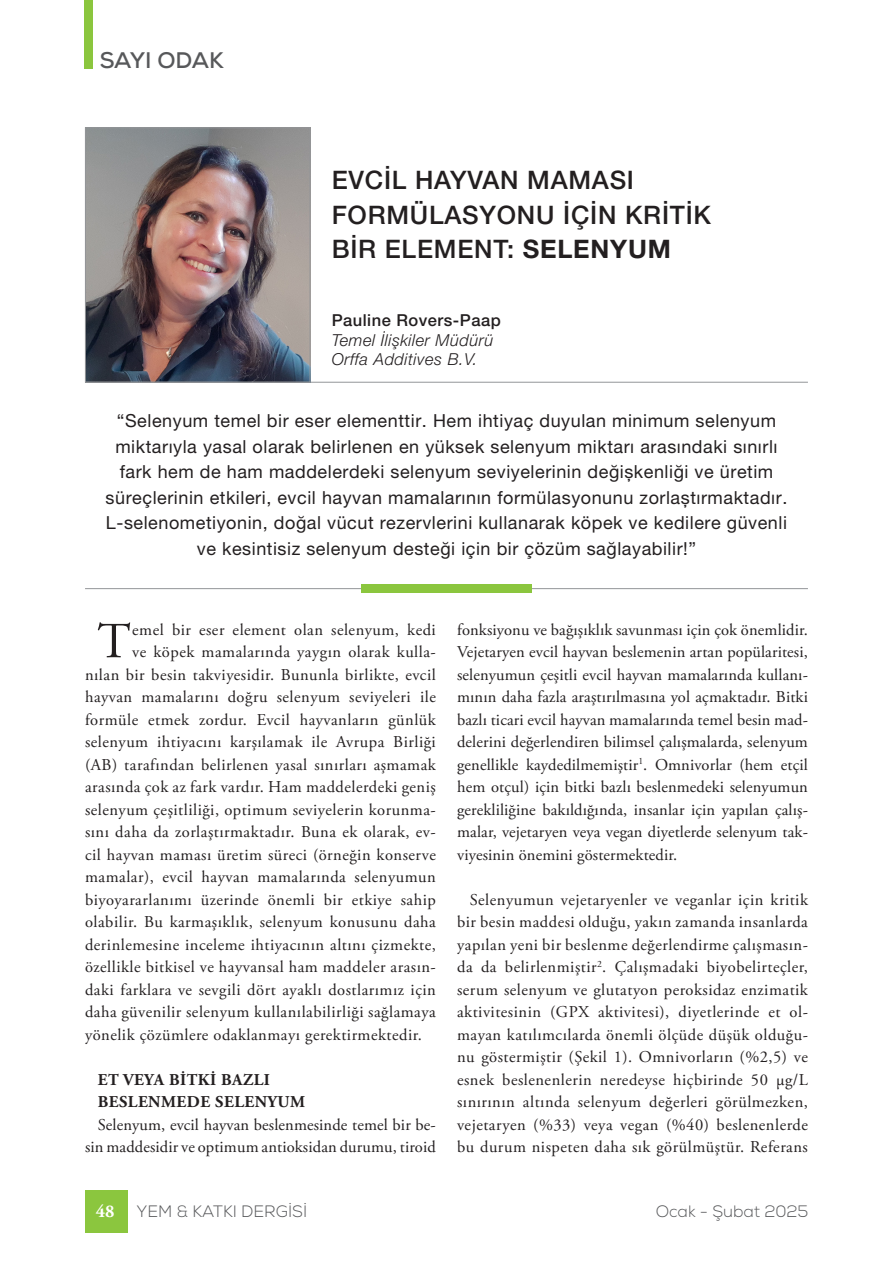
<style>
.page{position:relative;width:893px;height:1263px;background:#fff}
.page>*{position:absolute;margin:0;border:0;box-sizing:border-box;transform-origin:0 0}
.ilk_paragraf{font:50.4px "Adobe Garamond Pro";color:#231f20}
.t1{font:500 25.5px/34.5px "Helvetica Neue LT Pro";letter-spacing:.03em;color:#231f20}
.t2{font:700 22.5px "Nexa";letter-spacing:-.005em;color:#57585a}
.MAKALE_SPOTU{font:18px/25.5px "Helvetica Neue LT Pro";letter-spacing:.03em;color:#231f20;text-align:center}
.sonraki_paragraflar{font:16.5px/22.5px "Adobe Garamond Pro";letter-spacing:.01em;color:#231f20;text-align:justify}
.ilk_paragraf-2{font:16.5px "Adobe Garamond Pro";letter-spacing:.03em;color:#231f20}
.t3{font:italic 300 16.5px "Helvetica Neue LT Pro";letter-spacing:.03em;color:#231f20}
.ara_başlık{font:700 16.5px "Adobe Garamond Pro";letter-spacing:.03em;color:#231f20}
.t4{font:300 16.5px "Nexa";color:#57585a}
.t5{font:500 16.5px "Helvetica Neue LT Pro";letter-spacing:.03em;color:#231f20}
.s1{font-weight:700}
.s2{font-family:"Adobe Garamond Pro";font-weight:700;font-size:18px;color:#fff}
</style>
<div class="page">
<div style="left:85px;top:0;width:8px;height:69px;background:#8bc63e"></div>
<div style="left:85px;top:1191px;width:43px;height:42px;background:#8bc63e"></div>
<hr style="left:85px;top:588px;width:723px;height:1px;background:#939598">
<div style="left:361px;top:584px;width:170px;height:9px;background:#8bc63e"></div>
<img style="left:87px;top:129px;width:221px;height:252px">
<div style="left:85px;top:127px;width:225px;height:256px;border:1px solid #939598"></div>
<hr style="left:85px;top:382px;width:723px;height:1px;background:#939598">
<h3 class="t2" style="left:100px;top:46px;width:125px">SAYI ODAK</h3>
<p class="t1" style="left:332px;top:163px;width:381px">EVCIL HAYVAN MAMASI<br>FORMÜLASYONU IÇIN KRITIK</p>
<p class="t1" style="left:332px;top:232px;width:341px">BIR ELEMENT: <span class="s1">SELENYUM</span></p>
<p class="t5" style="left:332px;top:311px;width:171px">Pauline Rovers-Paap</p>
<p class="t3" style="left:332px;top:330px;width:163px">Temel İlişkiler Müdürü</p>
<p class="t3" style="left:332px;top:350px;width:147px">Orffa Additives B.V.</p>
<p class="MAKALE_SPOTU" style="left:106px;top:408px;width:683px">“Selenyum temel bir eser elementtir. Hem ihtiyaç duyulan minimum selenyum miktarıyla yasal olarak belirlenen en yüksek selenyum miktarı arasındaki sınırlı fark hem de ham maddelerdeki selenyum seviyelerinin değişkenliği ve üretim süreçlerinin etkileri, evcil hayvan mamalarının formülasyonunu zorlaştırmaktadır.<br>L-selenometiyonin, doğal vücut rezervlerini kullanarak köpek ve kedilere güvenli</p>
<p class="MAKALE_SPOTU" style="left:197px;top:535px;width:501px">ve kesintisiz selenyum desteği için bir çözüm sağlayabilir!”</p>
<p class="ilk_paragraf" style="left:97px;top:611px;width:35px">T</p>
<p class="ilk_paragraf-2" style="left:132px;top:619px;width:305px">emel bir eser element olan selenyum, kedi</p>
<p class="ilk_paragraf-2" style="left:132px;top:642px;width:305px">ve köpek mamalarında yaygın olarak kulla-</p>
<p class="ilk_paragraf-2" style="left:85px;top:664px;width:352px">nılan bir besin takviyesidir. Bununla birlikte, evcil</p>
<p class="ilk_paragraf-2" style="left:85px;top:687px;width:352px">hayvan mamalarını doğru selenyum seviyeleri ile</p>
<p class="ilk_paragraf-2" style="left:85px;top:709px;width:352px">formüle etmek zordur. Evcil hayvanların günlük</p>
<p class="ilk_paragraf-2" style="left:85px;top:732px;width:352px">selenyum ihtiyacını karşılamak ile Avrupa Birliği</p>
<p class="ilk_paragraf-2" style="left:85px;top:754px;width:352px">(AB) tarafından belirlenen yasal sınırları aşmamak</p>
<p class="ilk_paragraf-2" style="left:85px;top:777px;width:352px">arasında çok az fark vardır. Ham maddelerdeki geniş</p>
<p class="ilk_paragraf-2" style="left:85px;top:799px;width:352px">selenyum çeşitliliği, optimum seviyelerin korunma-</p>
<p class="ilk_paragraf-2" style="left:85px;top:822px;width:352px">sını daha da zorlaştırmaktadır. Buna ek olarak, ev-</p>
<p class="ilk_paragraf-2" style="left:85px;top:844px;width:352px">cil hayvan maması üretim süreci (örneğin konserve</p>
<p class="ilk_paragraf-2" style="left:85px;top:867px;width:352px">mamalar), evcil hayvan mamalarında selenyumun</p>
<p class="ilk_paragraf-2" style="left:85px;top:889px;width:352px">biyoyararlanımı üzerinde önemli bir etkiye sahip</p>
<p class="ilk_paragraf-2" style="left:85px;top:912px;width:352px">olabilir. Bu karmaşıklık, selenyum konusunu daha</p>
<p class="ilk_paragraf-2" style="left:85px;top:934px;width:352px">derinlemesine inceleme ihtiyacının altını çizmekte,</p>
<p class="ilk_paragraf-2" style="left:85px;top:957px;width:352px">özellikle bitkisel ve hayvansal ham maddeler arasın-</p>
<p class="ilk_paragraf-2" style="left:85px;top:979px;width:352px">daki farklara ve sevgili dört ayaklı dostlarımız için</p>
<p class="ilk_paragraf-2" style="left:85px;top:1002px;width:352px">daha güvenilir selenyum kullanılabilirliği sağlamaya</p>
<p class="ilk_paragraf-2" style="left:85px;top:1024px;width:338px">yönelik çözümlere odaklanmayı gerektirmektedir.</p>
<p class="ara_başlık" style="left:98px;top:1070px;width:174px">ET VEYA BİTKİ BAZLI</p>
<p class="ara_başlık" style="left:98px;top:1092px;width:209px">BESLENMEDE SELENYUM</p>
<p class="sonraki_paragraflar" style="left:85px;top:1114px;width:352px;text-align:right">Selenyum, evcil hayvan beslenmesinde temel bir be&shy;sin maddesidir ve optimum antioksidan durumu, tiroid</p>
<p class="sonraki_paragraflar" style="left:457px;top:619px;width:352px">fonksiyonu ve bağışıklık savunması için çok önemlidir.<br>Vejetaryen evcil hayvan beslemenin artan popülaritesi, selenyumun çeşitli evcil hayvan mamalarında kullanı&shy;mının daha fazla araştırılmasına yol açmaktadır. Bitki bazlı ticari evcil hayvan mamalarında temel besin mad&shy;delerini değerlendiren bilimsel çalışmalarda, selenyum genellikle kaydedilmemiştir<sup>1</sup>. Omnivorlar (hem etçil hem otçul) için bitki bazlı beslenmedeki selenyumun gerekliliğine bakıldığında, insanlar için yapılan çalış&shy;malar, vejetaryen veya vegan diyetlerde selenyum tak&shy;viyesinin önemini göstermektedir.</p>
<p class="sonraki_paragraflar" style="left:457px;top:889px;width:352px;text-indent:13px">Selenyumun vejetaryenler ve veganlar için kritik bir besin maddesi olduğu, yakın zamanda insanlarda yapılan yeni bir beslenme değerlendirme çalışmasın&shy;da da belirlenmiştir<sup>2</sup>. Çalışmadaki biyobelirteçler, serum selenyum ve glutatyon peroksidaz enzimatik aktivitesinin (GPX aktivitesi), diyetlerinde et ol&shy;mayan katılımcılarda önemli ölçüde düşük olduğu&shy;nu göstermiştir (Şekil 1). Omnivorların (%2,5) ve esnek beslenenlerin neredeyse hiçbirinde 50 µg/L sınırının altında selenyum değerleri görülmezken, vejetaryen (%33) veya vegan (%40) beslenenlerde bu durum nispeten daha sık görülmüştür. Referans</p>
<p class="t4" style="left:96px;top:1201px;width:213px"><span class="s2">48</span> YEM &amp; KATKI DERGİSİ</p>
<p class="t4" style="left:656px;top:1201px;width:154px">Ocak - Şubat 2025</p>
</div>
